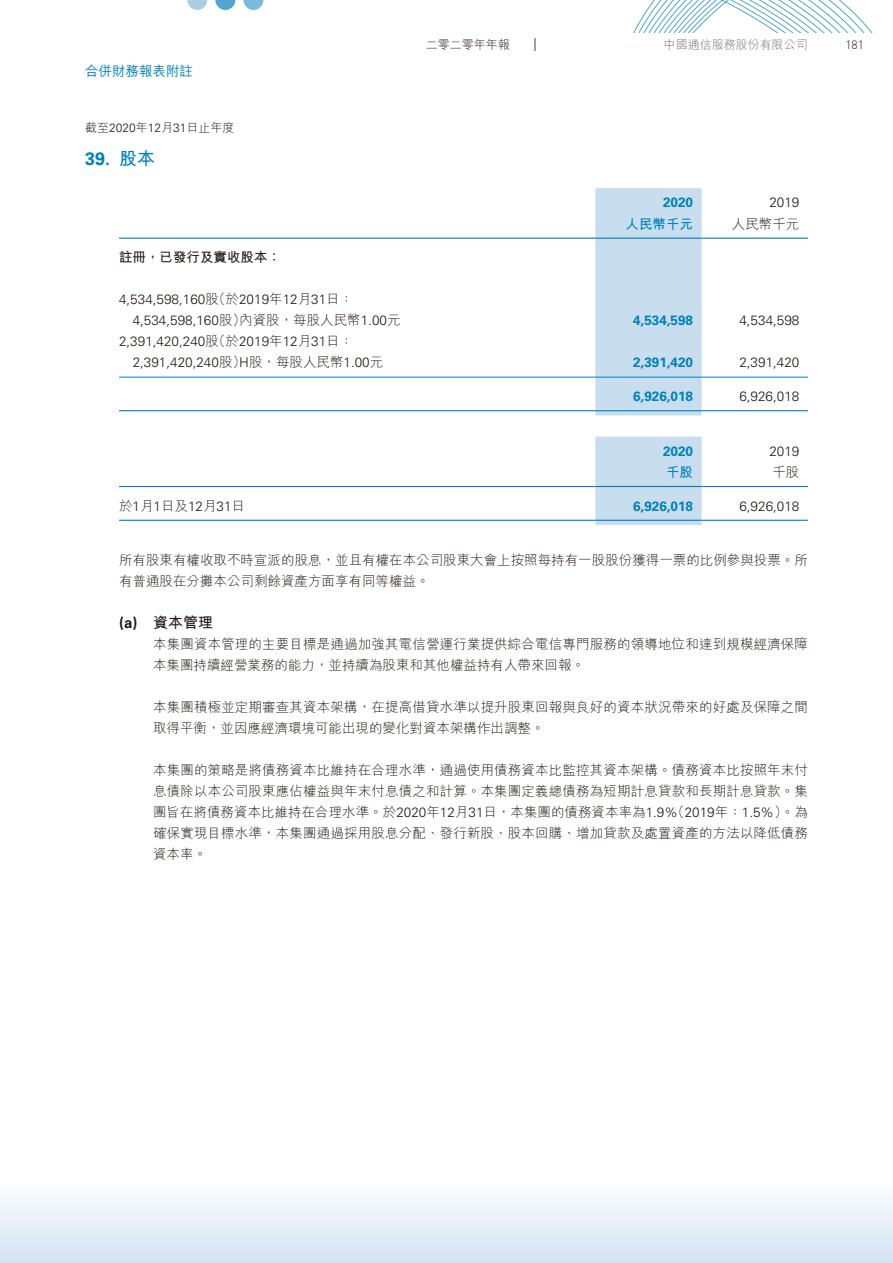
<style>
.page{position:relative;width:893px;height:1263px;background:#fff}
.page>*{position:absolute;margin:0;border:0;box-sizing:border-box;transform-origin:0 0}
.t1{font:700 18px "Univers LT Std";color:#0081b9}
.t2{font:700 15px "M Hei HK";color:#231916}
.t3{font:300 13.5px/21px "M Hei HK";letter-spacing:.01em;color:#231916}
.t4{font:300 13.5px/21px "Univers LT Std";color:#231916}
.t5{font:700 13.5px "Univers LT Std";color:#0081b9}
.t6{font:700 13.5px "M Hei HK";color:#231916}
.t7{font:500 13.5px "M Hei HK";color:#0081b9}
.t8{font:700 13.5px "M Hei HK";color:#0081b9}
.t9{font:300 12px "M Hei HK";color:#231916}
.t10{font:300 12px "M Hei HK";color:#727272}
.t11{font:300 12px "DIN Pro";color:#231916}
.s1{font-family:"Univers LT Std"}
.s2{font-family:"M Hei HK"}
</style>
<div class="page">
<div style="left:0;top:1169px;width:893px;height:94px;background:linear-gradient(to bottom,#fff,#d4e4f1)"></div>
<svg style="left:534px;top:0;width:339px;height:51px"></svg>
<svg style="left:187px;top:0;width:20px;height:10px"></svg>
<svg style="left:215px;top:0;width:20px;height:10px"></svg>
<svg style="left:243px;top:0;width:20px;height:10px"></svg>
<div style="left:595px;top:188px;width:107px;height:227px;background:#c8ddee"></div>
<hr style="left:119px;top:238px;width:476px;height:1px;background:#0081b9">
<hr style="left:595px;top:238px;width:107px;height:1px;background:#0081b9">
<hr style="left:702px;top:238px;width:106px;height:1px;background:#0081b9">
<hr style="left:119px;top:377px;width:476px;height:1px;background:#0081b9">
<hr style="left:595px;top:377px;width:107px;height:1px;background:#0081b9">
<hr style="left:702px;top:377px;width:106px;height:1px;background:#0081b9">
<hr style="left:119px;top:410px;width:476px;height:1px;background:#0081b9">
<hr style="left:595px;top:410px;width:107px;height:1px;background:#0081b9">
<hr style="left:702px;top:410px;width:106px;height:1px;background:#0081b9">
<div style="left:595px;top:436px;width:107px;height:89px;background:#c8ddee"></div>
<hr style="left:119px;top:486px;width:476px;height:1px;background:#0081b9">
<hr style="left:595px;top:486px;width:107px;height:1px;background:#0081b9">
<hr style="left:702px;top:486px;width:106px;height:1px;background:#0081b9">
<hr style="left:119px;top:520px;width:476px;height:1px;background:#0081b9">
<hr style="left:595px;top:520px;width:107px;height:1px;background:#0081b9">
<hr style="left:702px;top:520px;width:106px;height:1px;background:#0081b9">
<p class="t7" style="left:85px;top:61px;width:109px">合併財務報表附註</p>
<p class="t9" style="left:85px;top:119px;width:151px">截至<span class="s1">2020</span>年<span class="s1">12</span>月<span class="s1">31</span>日止年度</p>
<h1 class="t1" style="left:85px;top:148px;width:72px">39. <span class="s2">股本</span></h1>
<p class="t6" style="left:119px;top:247px;width:163px">註冊，已發行及實收股本：</p>
<p class="t4" style="left:133px;top:289px;width:269px;text-indent:-14px">4,534,598,160<span class="s2">股（於</span>2019<span class="s2">年</span>12<span class="s2">月</span>31<span class="s2">日：<br></span>4,534,598,160<span class="s2">股）內資股，每股人民幣</span>1.00<span class="s2">元</span></p>
<p class="t4" style="left:133px;top:331px;width:252px;text-indent:-14px">2,391,420,240<span class="s2">股（於</span>2019<span class="s2">年</span>12<span class="s2">月</span>31<span class="s2">日：<br></span>2,391,420,240<span class="s2">股）</span>H<span class="s2">股，每股人民幣</span>1.00<span class="s2">元</span></p>
<p class="t9" style="left:426px;top:36px;width:85px">二零二零年年報</p>
<p class="t10" style="left:664px;top:36px;width:145px">中國通信服務股份有限公司</p>
<p class="t11" style="left:845px;top:36px;width:20px">181</p>
<p class="t5" style="left:663px;top:195px;width:32px">2020</p>
<p class="t4" style="left:769px;top:192px;width:32px">2019</p>
<p class="t8" style="left:626px;top:214px;width:69px">人民幣千元</p>
<p class="t3" style="left:732px;top:213px;width:69px">人民幣千元</p>
<p class="t5" style="left:633px;top:313px;width:62px">4,534,598</p>
<p class="t4" style="left:739px;top:310px;width:62px">4,534,598</p>
<p class="t5" style="left:633px;top:355px;width:62px">2,391,420</p>
<p class="t4" style="left:739px;top:352px;width:62px">2,391,420</p>
<p class="t5" style="left:633px;top:388px;width:62px">6,926,018</p>
<p class="t4" style="left:739px;top:386px;width:62px">6,926,018</p>
<p class="t5" style="left:663px;top:443px;width:32px">2020</p>
<p class="t4" style="left:769px;top:441px;width:32px">2019</p>
<p class="t8" style="left:666px;top:462px;width:28px">千股</p>
<p class="t3" style="left:772px;top:461px;width:28px">千股</p>
<p class="t3" style="left:119px;top:495px;width:128px">於<span class="s1">1</span>月<span class="s1">1</span>日及<span class="s1">12</span>月<span class="s1">31</span>日</p>
<p class="t5" style="left:633px;top:498px;width:62px">6,926,018</p>
<p class="t4" style="left:739px;top:495px;width:62px">6,926,018</p>
<p class="t3" style="left:119px;top:549px;width:690px">所有股東有權收取不時宣派的股息，並且有權在本公司股東大會上按照每持有一股股份獲得一票的比例參與投票。所有普通股在分攤本公司剩餘資產方面享有同等權益。</p>
<p class="t2" style="left:119px;top:612px;width:96px"><span class="s1">(a)</span> 資本管理</p>
<p class="t3" style="left:153px;top:633px;width:656px">本集團資本管理的主要目標是通過加強其電信營運行業提供綜合電信專門服務的領導地位和達到規模經濟保障本集團持續經營業務的能力，並持續為股東和其他權益持有人帶來回報。</p>
<p class="t3" style="left:153px;top:696px;width:656px">本集團積極並定期審查其資本架構，在提高借貸水準以提升股東回報與良好的資本狀況帶來的好處及保障之間取得平衡，並因應經濟環境可能出現的變化對資本架構作出調整。</p>
<p class="t3" style="left:153px;top:759px;width:657px;text-align:justify">本集團的策略是將債務資本比維持在合理水準，通過使用債務資本比監控其資本架構。債務資本比按照年末付息債除以本公司股東應佔權益與年末付息債之和計算。本集團定義總債務為短期計息貸款和長期計息貸款。集團旨在將債務資本比維持在合理水準。於<span class="s1">2020</span>年<span class="s1">12</span>月<span class="s1">31</span>日，本集團的債務資本率為<span class="s1">1.9%</span>（<span class="s1">2019</span>年：<span class="s1">1.5%</span>）。為確保實現目標水準，本集團通過採用股息分配、發行新股、股本回購、增加貸款及處置資產的方法以降低債務資本率。</p>
</div>
